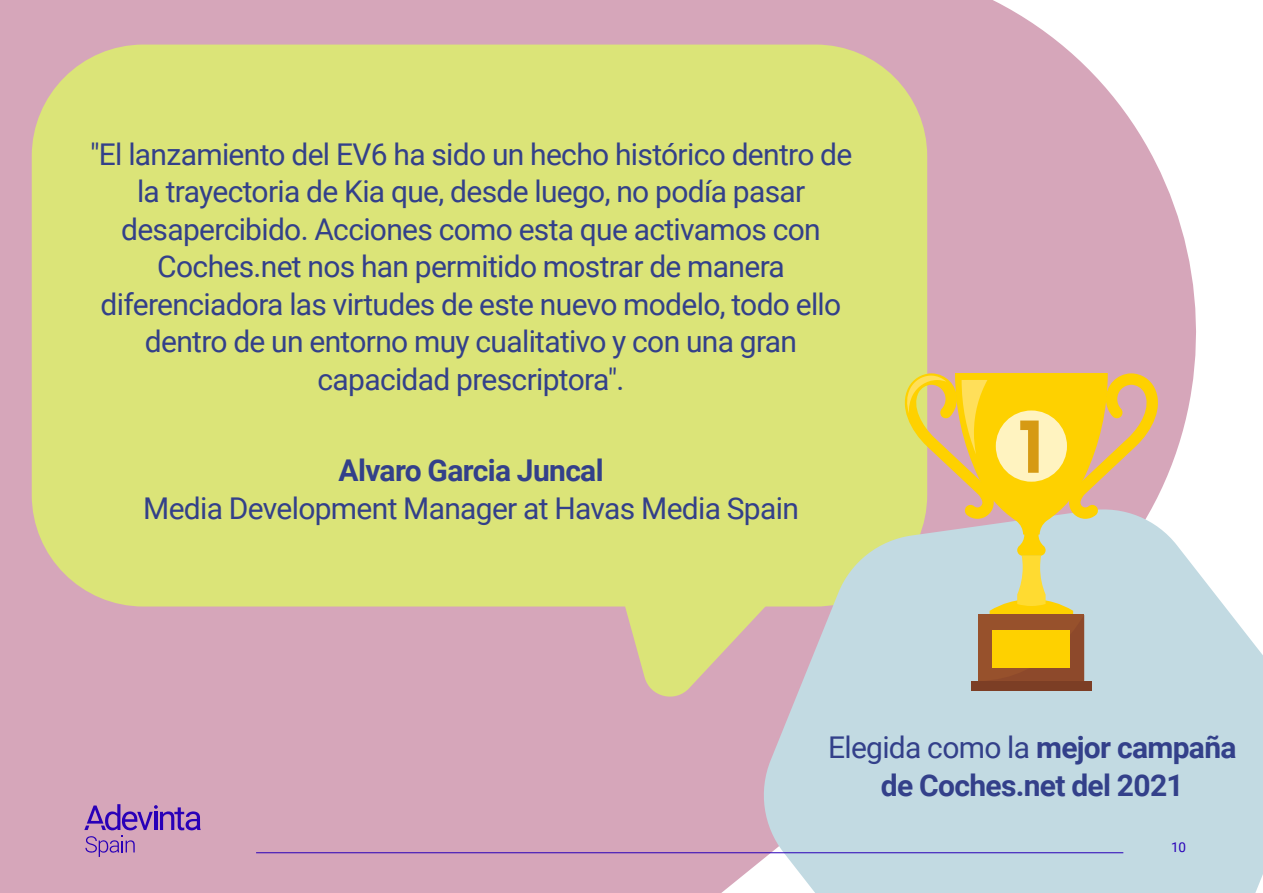
<style>
.page{position:relative;width:1263px;height:893px;background:#fff}
.page>*{position:absolute;margin:0;border:0;box-sizing:border-box;transform-origin:0 0}
.t1{font:30px/37.5px "Roboto";letter-spacing:-.025em;color:#33408a;text-align:center}
.t2{font:700 30px/37.5px "Roboto";letter-spacing:-.02em;color:#33408a;text-align:center}
.t3{font:13.5px "Roboto";color:#2900b8}
.s1{font-weight:400}
</style>
<div class="page">
<div style="left:0;top:0;width:1196px;height:893px;background:#d6a6ba"></div>
<svg style="left:612px;top:606px;width:146px;height:97px;background:#d8c796"></svg>
<div style="left:32px;top:45px;width:895px;height:561px;background:#dbe478;border-radius:112px"></div>
<svg style="left:758px;top:506px;width:505px;height:387px;background:#c9dad9"></svg>
<div style="left:971px;top:681px;width:120px;height:10px;background:#7c3e25"></div>
<svg style="left:898px;top:373px;width:266px;height:308px;background:#d8c988"></svg>
<hr style="left:256px;top:852px;width:867px;height:1px;background:#2900b8">
<svg style="left:84px;top:804px;width:117px;height:53px;background:#b284b9"></svg>
<p class="t1" style="left:90px;top:136px;width:764px">"El lanzamiento del EV6 ha sido un hecho histórico dentro de la trayectoria de Kia que, desde luego, no podía pasar desapercibido. Acciones como esta que activamos con Coches.net nos han permitido mostrar de manera diferenciadora las virtudes de este nuevo modelo, todo ello dentro de un entorno muy cualitativo y con una gran capacidad prescriptora".</p>
<p class="t2" style="left:339px;top:452px;width:267px">Alvaro Garcia Juncal</p>
<p class="t1" style="left:143px;top:490px;width:657px">Media Development Manager at Havas Media Spain</p>
<p class="t2" style="left:828px;top:729px;width:410px"><span class="s1">Elegida como la</span> mejor campaña de Coches.net del 2021</p>
<p class="t3" style="left:1171px;top:840px;width:17px">10</p>
</div>
